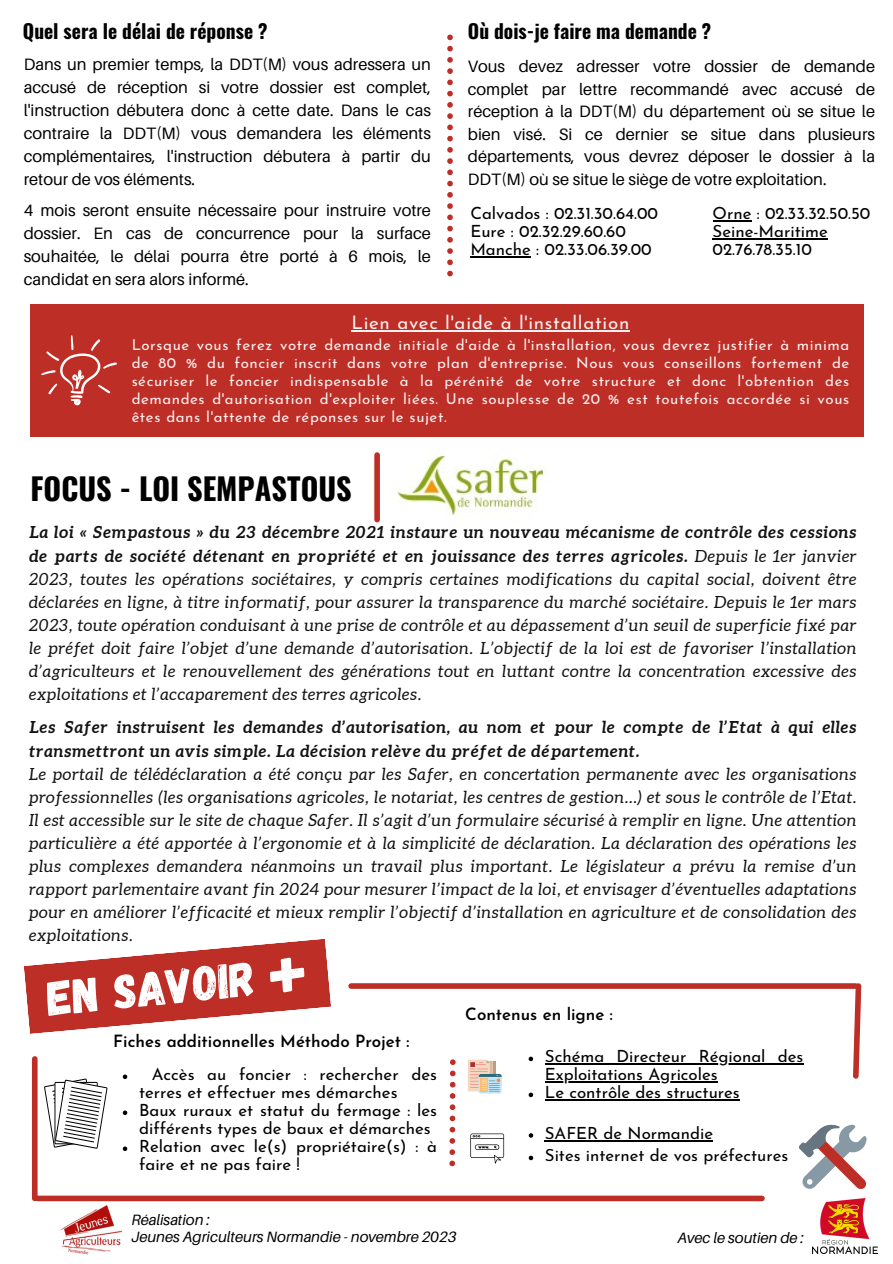
<style>
.page{position:relative;width:893px;height:1264px;background:#fff}
.page>*{position:absolute;margin:0;border:0;box-sizing:border-box;transform-origin:0 0}
.t1{font:48.9px "Gagalin";color:#fff}
.t2{font:700 30.3px "Oswald";color:#000}
.t3{font:700 19.5px "Oswald";color:#000}
.t4{font:18.6px "Josefin Sans";letter-spacing:.04em;color:#fff}
.t5{font:16.8px/18px "Josefin Sans";color:#000}
.t6{font:600 16.8px "Josefin Sans";color:#000}
.t7{font:italic 16.65px/23.1px "Aleo";letter-spacing:.04em;color:#000;text-align:justify}
.t8{font:italic 700 16.65px/23.1px "Aleo";letter-spacing:.04em;color:#000}
.t9{font:16.5px/23px "Aileron";color:#000;text-align:justify}
.t10{font:15px/18px "Josefin Sans";letter-spacing:.04em;color:#fff;text-align:justify}
.t11{font:italic 15px "Aileron";color:#000}
.s1{font-weight:700}
</style>
<div class="page">
<div style="left:374px;top:455px;width:6px;height:64px;background:#bd2e27"></div>
<div style="left:351px;top:983px;width:504px;height:5px;background:#bd2e27"></div>
<div style="left:38px;top:1195px;width:724px;height:6px;background:#bd2e27"></div>
<div style="left:32px;top:1058px;width:6px;height:140px;background:#bd2e27"></div>
<svg style="left:850px;top:983px;width:12px;height:96px"></svg>
<svg style="left:449px;top:1059px;width:6px;height:107px"></svg>
<img style="left:812px;top:1198px;width:65px;height:55px">
<img style="left:60px;top:1205px;width:62px;height:49px">
<svg style="left:799px;top:1124px;width:67px;height:65px"></svg>
<svg style="left:468px;top:1059px;width:33px;height:34px"></svg>
<svg style="left:44px;top:1078px;width:63px;height:70px"></svg>
<svg style="left:447px;top:35px;width:6px;height:241px"></svg>
<svg style="left:470px;top:1133px;width:34px;height:30px"></svg>
<div style="left:30px;top:304px;width:833px;height:133px;background:#bd2e27"></div>
<svg style="left:41px;top:335px;width:76px;height:71px"></svg>
<img style="left:397px;top:451px;width:150px;height:70px">
<svg style="left:528px;top:1056px;width:5px;height:5px"></svg>
<hr style="left:545px;top:1063px;width:258px;height:1px;background:#000">
<hr style="left:545px;top:1081px;width:172px;height:1px;background:#000">
<svg style="left:528px;top:1092px;width:5px;height:5px"></svg>
<hr style="left:545px;top:1099px;width:194px;height:1px;background:#000">
<hr style="left:470px;top:256px;width:61px;height:1px;background:#000">
<hr style="left:712px;top:220px;width:39px;height:1px;background:#000">
<hr style="left:712px;top:238px;width:115px;height:1px;background:#000">
<svg style="left:123px;top:1074px;width:4px;height:5px"></svg>
<svg style="left:123px;top:1110px;width:4px;height:4px"></svg>
<svg style="left:123px;top:1146px;width:4px;height:4px"></svg>
<svg style="left:528px;top:1133px;width:5px;height:4px"></svg>
<hr style="left:545px;top:1139px;width:168px;height:2px;background:#000">
<svg style="left:528px;top:1155px;width:5px;height:5px"></svg>
<hr style="left:351px;top:330px;width:279px;height:2px;background:#fff">
<svg style="left:24px;top:939px;width:307px;height:94px"></svg>
<p class="t3" style="left:23px;top:15px;width:246px">Quel sera le délai de réponse ?</p>
<p class="t9" style="left:24px;top:52px;width:409px">Dans un premier temps, la DDT(M) vous adressera un accusé de réception si votre dossier est complet, l'instruction débutera donc à cette date. Dans le cas contraire la DDT(M) vous demandera les éléments complémentaires, l'instruction débutera à partir du retour de vos éléments.</p>
<p class="t9" style="left:24px;top:198px;width:409px">4 mois seront ensuite nécessaire pour instruire votre dossier. En cas de concurrence pour la surface souhaitée, le délai pourra être porté à 6 mois, le candidat en sera alors informé.</p>
<p class="t3" style="left:468px;top:15px;width:245px">Où dois-je faire ma demande ?</p>
<p class="t9" style="left:468px;top:55px;width:408px;line-height:22.5px">Vous devez adresser votre dossier de demande complet par lettre recommandé avec accusé de réception à la DDT(M) du département où se situe le bien visé. Si ce dernier se situe dans plusieurs départements, vous devrez déposer le dossier à la DDT(M) où se situe le siège de votre exploitation.</p>
<p class="t5" style="left:470px;top:206px;width:189px">Calvados : 02.31.30.64.00</p>
<p class="t5" style="left:470px;top:224px;width:157px">Eure : 02.32.29.60.60</p>
<p class="t5" style="left:470px;top:242px;width:183px">Manche : 02.33.06.39.00</p>
<p class="t5" style="left:712px;top:206px;width:159px">Orne : 02.33.32.50.50</p>
<p class="t5" style="left:712px;top:224px;width:117px">Seine-Maritime<br>02.76.78.35.10</p>
<p class="t4" style="left:351px;top:315px;width:279px">Lien avec l'aide à l'installation</p>
<p class="t10" style="left:131px;top:337px;width:719px">Lorsque vous ferez votre demande initiale d'aide à l'installation, vous devrez justifier à minima de 80 % du foncier inscrit dans votre plan d'entreprise. Nous vous conseillons fortement de sécuriser le foncier indispensable à la pérénité de votre structure et donc l'obtention des demandes d'autorisation d'exploiter liées. Une souplesse de 20 % est toutefois accordée si vous êtes dans l'attente de réponses sur le sujet.</p>
<p class="t2" style="left:30px;top:464px;width:323px">FOCUS - LOI SEMPASTOUS</p>
<p class="t7" style="left:29px;top:521px;width:828px"><span class="s1">La loi « Sempastous » du 23 décembre 2021 instaure un nouveau mécanisme de contrôle des cessions de parts de société détenant en propriété et en jouissance des terres agricoles.</span> Depuis le 1er janvier 2023, toutes les opérations sociétaires, y compris certaines modifications du capital social, doivent être déclarées en ligne, à titre informatif, pour assurer la transparence du marché sociétaire. Depuis le 1er mars 2023, toute opération conduisant à une prise de contrôle et au dépassement d’un seuil de superficie fixé par le préfet doit faire l’objet d’une demande d’autorisation. L’objectif de la loi est de favoriser l’installation d’agriculteurs et le renouvellement des générations tout en luttant contre la concentration excessive des exploitations et l’accaparement des terres agricoles.</p>
<p class="t8" style="left:29px;top:715px;width:828px">Les Safer instruisent les demandes d’autorisation, au nom et pour le compte de l’Etat à qui elles transmettront un avis simple. La décision relève du préfet de département.</p>
<p class="t7" style="left:29px;top:762px;width:828px">Le portail de télédéclaration a été conçu par les Safer, en concertation permanente avec les organisations professionnelles (les organisations agricoles, le notariat, les centres de gestion…) et sous le contrôle de l’Etat.<br>Il est accessible sur le site de chaque Safer. Il s’agit d’un formulaire sécurisé à remplir en ligne. Une attention particulière a été apportée à l’ergonomie et à la simplicité de déclaration. La déclaration des opérations les plus complexes demandera néanmoins un travail plus important. Le législateur a prévu la remise d’un rapport parlementaire avant fin 2024 pour mesurer l’impact de la loi, et envisager d’éventuelles adaptations pour en améliorer l’efficacité et mieux remplir l’objectif d’installation en agriculture et de consolidation des exploitations.</p>
<p class="t1" style="left:44px;top:967px;width:211px;rotate:-6deg">En savoir</p>
<p class="t6" style="left:113px;top:1034px;width:298px">Fiches additionnelles Méthodo Projet :</p>
<p class="t5" style="left:139px;top:1066px;width:299px;text-indent:13px">Accès au foncier : rechercher des terres et effectuer mes démarches</p>
<p class="t5" style="left:139px;top:1102px;width:299px">Baux ruraux et statut du fermage : les différents types de baux et démarches</p>
<p class="t5" style="left:139px;top:1138px;width:299px">Relation avec le(s) propriétaire(s) : à faire et ne pas faire !</p>
<p class="t6" style="left:465px;top:1007px;width:149px">Contenus en ligne :</p>
<p class="t5" style="left:545px;top:1049px;width:260px">Schéma Directeur Régional des<br>Exploitations Agricoles</p>
<p class="t5" style="left:545px;top:1085px;width:196px">Le contrôle des structures</p>
<p class="t5" style="left:545px;top:1125px;width:170px">SAFER de Normandie</p>
<p class="t5" style="left:545px;top:1148px;width:245px">Sites internet de vos préfectures</p>
<p class="t11" style="left:131px;top:1210px;width:80px">Réalisation :</p>
<p class="t11" style="left:131px;top:1227px;width:326px">Jeunes Agriculteurs Normandie - novembre 2023</p>
<p class="t11" style="left:677px;top:1227px;width:128px">Avec le soutien de :</p>
</div>
